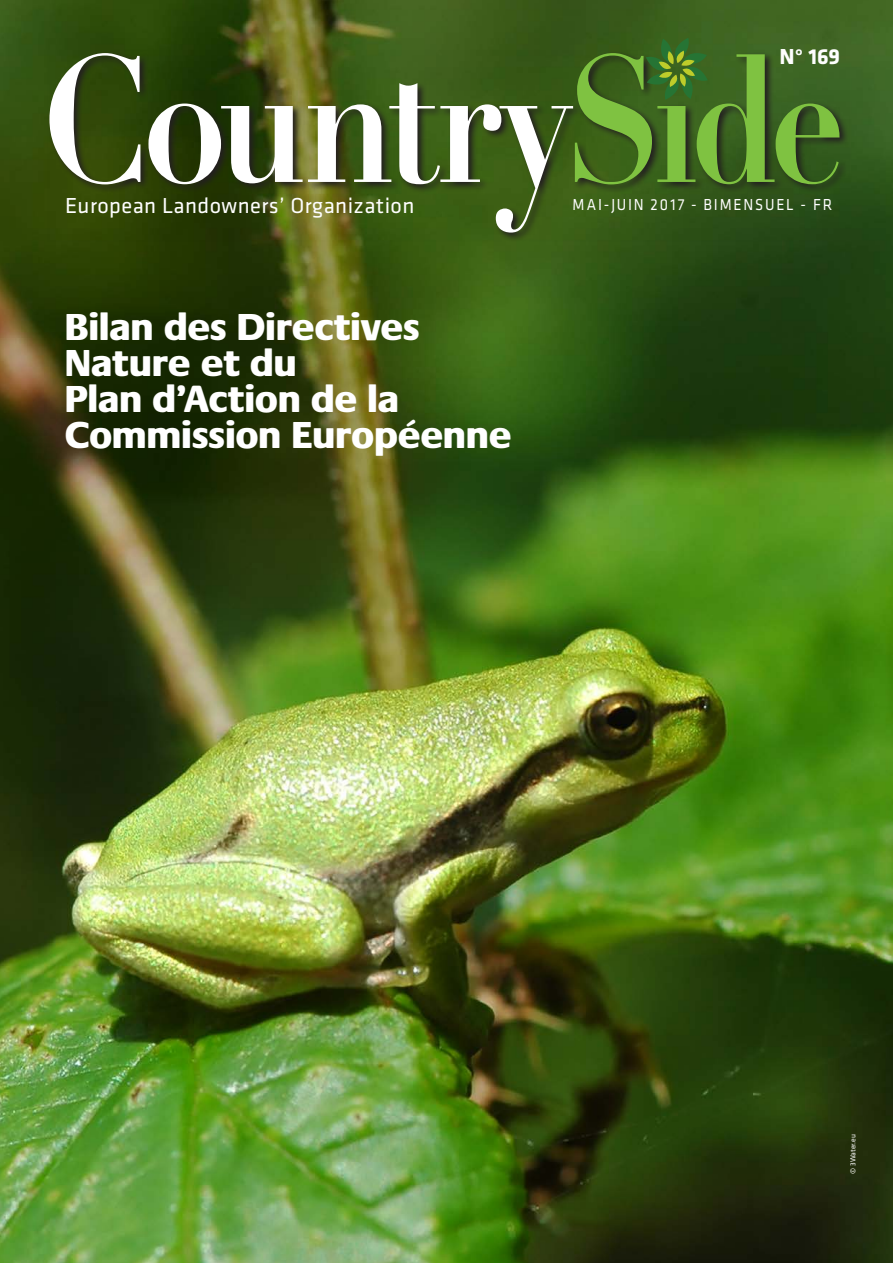
<style>
.page{position:relative;width:893px;height:1263px;background:#fff}
.page>*{position:absolute;margin:0;border:0;box-sizing:border-box;transform-origin:0 0}
.t1{font:800 39px/36px "Praxis";letter-spacing:.01em;color:#fff}
.t2{font:22.5px "Klavika";letter-spacing:.02em;color:#fff}
.t3{font:700 22.5px "Klavika";color:#fff}
.t4{font:16.5px "Klavika";letter-spacing:.12em;color:#fff;scale:.91 1}
.t5{font:7.5px "Klavika";color:#fff}
</style>
<div class="page">
<img style="left:0;top:0;width:893px;height:1263px">
<svg style="left:47px;top:50px;width:802px;height:192px;background:#325215"></svg>
<svg style="left:49px;top:53px;width:524px;height:180px"></svg>
<svg style="left:575px;top:38px;width:264px;height:146px;background:#4c7928"></svg>
<p class="t3" style="left:779px;top:44px;width:62px">N° 169</p>
<p class="t2" style="left:65px;top:193px;width:351px">European Landowners’ Organization</p>
<p class="t4" style="left:573px;top:196px;width:287px">MAI-JUIN 2017 - BIMENSUEL - FR</p>
<p class="t1" style="left:65px;top:309px;width:448px">Bilan des Directives<br>Nature et du<br>Plan d’Action de la<br>Commission Européenne</p>
<p class="t5" style="left:849px;top:1174px;width:41px;rotate:-90deg">© 3Water.eu</p>
</div>
